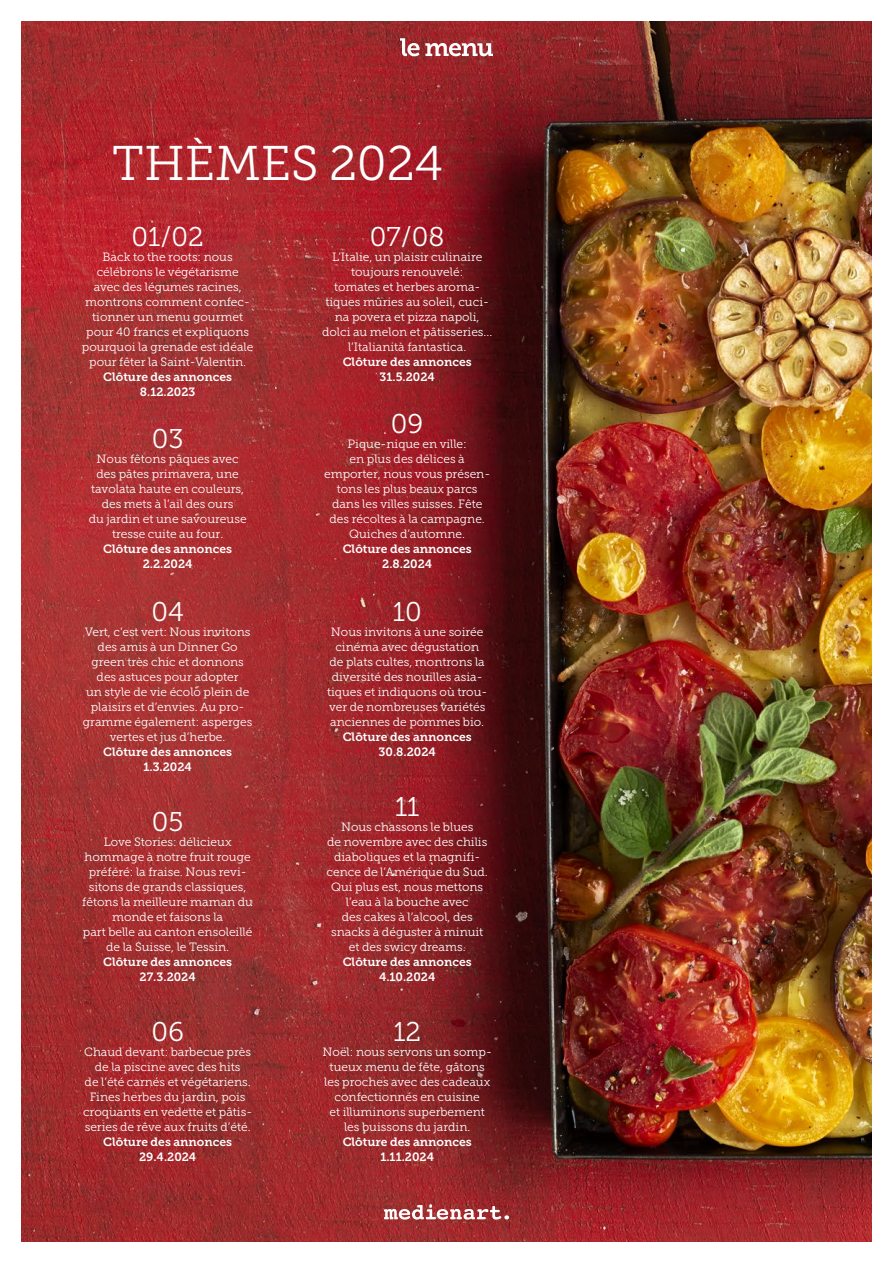
<style>
.page{position:relative;width:893px;height:1263px;background:#fff}
.page>*{position:absolute;margin:0;border:0;box-sizing:border-box;transform-origin:0 0}
.t1{font:48.6px "Museo Slab 300";color:#fff}
.t2{font:27px "Museo Slab 300";color:#fff}
.t3{font:12px/15px "Museo Slab 300";color:#fff;text-align:center}
.t4{font:12px/15px "Museo Slab 700";color:#fff;text-align:center}
</style>
<div class="page">
<img style="left:21px;top:21px;width:851px;height:1221px">
<svg style="left:384px;top:1204px;width:125px;height:15px"></svg>
<svg style="left:400px;top:38px;width:93px;height:18px"></svg>
<h1 class="t1" style="left:112px;top:136px;width:333px">THÈMES 2024</h1>
<h2 class="t2" style="left:132px;top:222px;width:74px">01/02</h2>
<p class="t3" style="left:82px;top:249px;width:173px">Back to the roots: nous célébrons le végétarisme<br>avec des légumes racines, montrons comment confec&shy;tionner un menu gourmet pour 40 francs et expliquons pourquoi la grenade est idéale pour fêter la Saint-Valentin.</p>
<p class="t4" style="left:103px;top:369px;width:131px">Clôture des annonces<br>8.12.2023</p>
<h2 class="t2" style="left:152px;top:424px;width:33px">03</h2>
<p class="t3" style="left:89px;top:452px;width:159px">Nous fêtons pâques avec des pâtes primavera, une tavolata haute en couleurs, des mets à l’ail des ours<br>du jardin et une savoureuse tresse cuite au four.</p>
<p class="t4" style="left:103px;top:542px;width:131px">Clôture des annonces<br>2.2.2024</p>
<h2 class="t2" style="left:151px;top:597px;width:34px">04</h2>
<p class="t3" style="left:83px;top:624px;width:171px">Vert, c’est vert: Nous invitons des amis à un Dinner Go green très chic et donnons des astuces pour adopter<br>un style de vie écolo plein de plaisirs et d’envies. Au pro&shy;gramme également: asperges vertes et jus d’herbe.</p>
<p class="t4" style="left:103px;top:744px;width:131px">Clôture des annonces<br>1.3.2024</p>
<h2 class="t2" style="left:152px;top:807px;width:33px">05</h2>
<p class="t3" style="left:82px;top:834px;width:172px">Love Stories: délicieux hommage à notre fruit rouge préféré: la fraise. Nous revi&shy;sitons de grands classiques, fêtons la meilleure maman du monde et faisons la<br>part belle au canton ensoleillé de la Suisse, le Tessin.</p>
<p class="t4" style="left:103px;top:954px;width:131px">Clôture des annonces<br>27.3.2024</p>
<h2 class="t2" style="left:151px;top:1017px;width:34px">06</h2>
<p class="t3" style="left:83px;top:1044px;width:171px">Chaud devant: barbecue près de la piscine avec des hits<br>de l’été carnés et végétariens.<br>Fines herbes du jardin, pois croquants en vedette et pâtis&shy;series de rêve aux fruits d’été.</p>
<p class="t4" style="left:103px;top:1134px;width:131px">Clôture des annonces<br>29.4.2024</p>
<h2 class="t2" style="left:370px;top:222px;width:76px">07/08</h2>
<p class="t3" style="left:322px;top:249px;width:172px">L’Italie, un plaisir culinaire toujours renouvelé:<br>tomates et herbes aroma&shy;tiques mûries au soleil, cuci&shy;na povera et pizza napoli, dolci au melon et pâtisseries... l’Italianità fantastica.</p>
<p class="t4" style="left:343px;top:354px;width:131px">Clôture des annonces<br>31.5.2024</p>
<h2 class="t2" style="left:391px;top:409px;width:34px">09</h2>
<p class="t3" style="left:324px;top:437px;width:168px">Pique-nique en ville:<br>en plus des délices à emporter, nous vous présen&shy;tons les plus beaux parcs dans les villes suisses. Fête des récoltes à la campagne.<br>Quiches d’automne.</p>
<p class="t4" style="left:343px;top:542px;width:131px">Clôture des annonces<br>2.8.2024</p>
<h2 class="t2" style="left:393px;top:597px;width:30px">10</h2>
<p class="t3" style="left:327px;top:624px;width:162px">Nous invitons à une soirée cinéma avec dégustation de plats cultes, montrons la diversité des nouilles asia&shy;tiques et indiquons où trou&shy;ver de nombreuses variétés anciennes de pommes bio.</p>
<p class="t4" style="left:343px;top:729px;width:131px">Clôture des annonces<br>30.8.2024</p>
<h2 class="t2" style="left:395px;top:792px;width:26px">11</h2>
<p class="t3" style="left:327px;top:819px;width:163px">Nous chassons le blues<br>de novembre avec des chilis diaboliques et la magnifi&shy;cence de l’Amérique du Sud.<br>Qui plus est, nous mettons l’eau à la bouche avec<br>des cakes à l’alcool, des snacks à déguster à minuit et des swicy dreams.</p>
<p class="t4" style="left:343px;top:954px;width:131px">Clôture des annonces<br>4.10.2024</p>
<h2 class="t2" style="left:393px;top:1017px;width:29px">12</h2>
<p class="t3" style="left:323px;top:1044px;width:171px">Noël: nous servons un somp&shy;tueux menu de fête, gâtons les proches avec des cadeaux confectionnés en cuisine<br>et illuminons superbement les buissons du jardin.</p>
<p class="t4" style="left:343px;top:1134px;width:131px">Clôture des annonces<br>1.11.2024</p>
</div>
